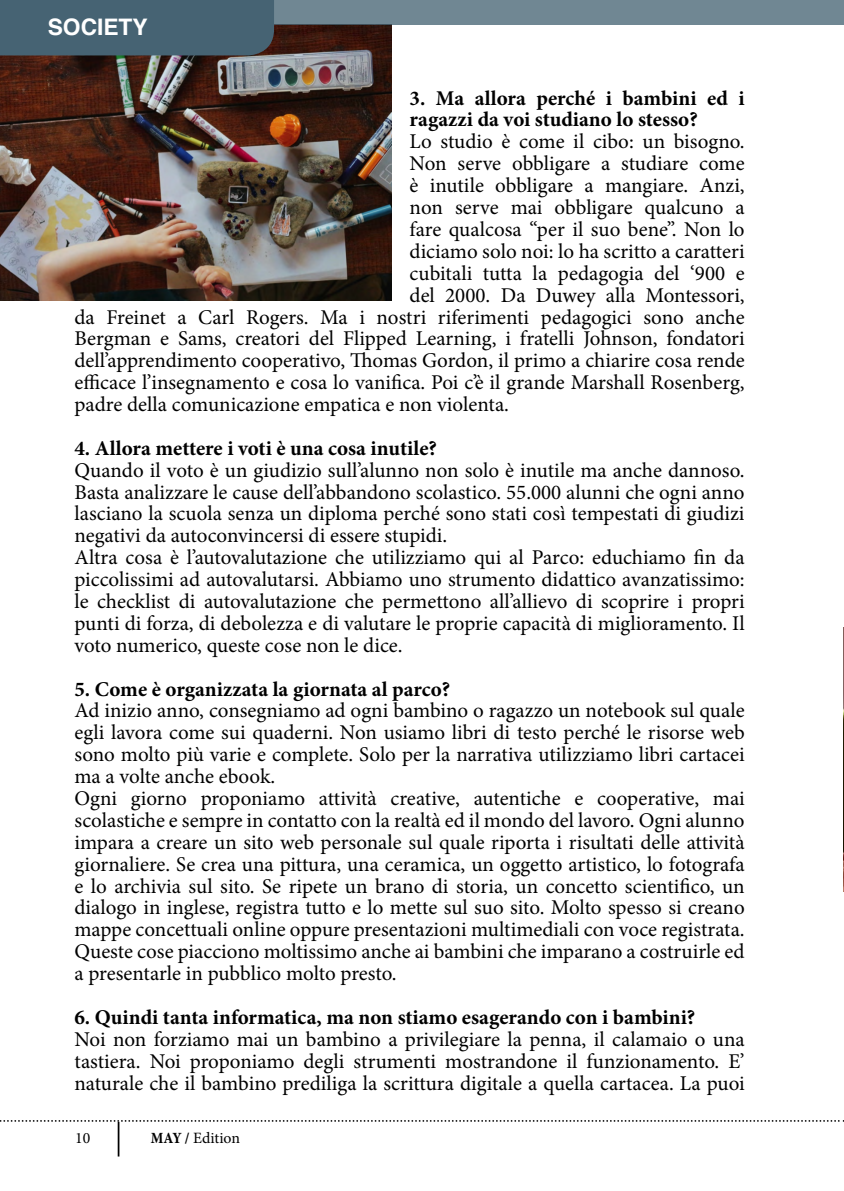
<style>
.page{position:relative;width:844px;height:1191px;background:#fff}
.page>*{position:absolute;margin:0;border:0;box-sizing:border-box;transform-origin:0 0}
.t1{font:700 22.75px "Helvetica";color:#fff}
.t2{font:21px/21.9px "Minion Pro";color:#000}
.t3{font:700 21px/21.9px "Minion Pro";color:#000}
.t4{font:15.75px "Minion Pro";color:#000}
.s1{font-weight:700;font-stretch:condensed}
</style>
<div class="page">
<img style="left:0;top:25px;width:392px;height:276px">
<svg style="left:0;top:1120px;width:844px;height:1px"></svg>
<hr style="left:118px;top:1121px;width:1px;height:35px;background:#000">
<img style="left:843px;top:627px;width:1px;height:264px">
<div style="left:239px;top:0;width:604px;height:25px;background:#708793"></div>
<div style="left:0;top:0;width:274px;height:55px;background:#466373"></div>
<p class="t1" style="left:48px;top:8px;width:101px">SOCIETY</p>
<p class="t3" style="left:409px;top:87px;width:336px">3. Ma allora perché i bambini ed i ragazzi da voi studiano lo stesso?</p>
<p class="t2" style="left:409px;top:131px;width:336px">Lo studio è come il cibo: un bisogno.</p>
<p class="t2" style="left:409px;top:153px;width:336px">Non serve obbligare a studiare come</p>
<p class="t2" style="left:409px;top:175px;width:336px">è inutile obbligare a mangiare. Anzi,</p>
<p class="t2" style="left:409px;top:196px;width:336px">non serve mai obbligare qualcuno a</p>
<p class="t2" style="left:409px;top:218px;width:336px">fare qualcosa “per il suo bene”. Non lo</p>
<p class="t2" style="left:409px;top:240px;width:336px">diciamo solo noi: lo ha scritto a caratteri</p>
<p class="t2" style="left:409px;top:262px;width:336px">cubitali tutta la pedagogia del ‘900 e</p>
<p class="t2" style="left:409px;top:284px;width:336px">del 2000. Da Duwey alla Montessori,</p>
<p class="t2" style="left:74px;top:306px;width:671px">da Freinet a Carl Rogers. Ma i nostri riferimenti pedagogici sono anche</p>
<p class="t2" style="left:74px;top:328px;width:671px">Bergman e Sams, creatori del Flipped Learning, i fratelli Johnson, fondatori</p>
<p class="t2" style="left:74px;top:350px;width:671px">dell’apprendimento cooperativo, Thomas Gordon, il primo a chiarire cosa rende</p>
<p class="t2" style="left:74px;top:371px;width:671px">efficace l’insegnamento e cosa lo vanifica. Poi c’è il grande Marshall Rosenberg,</p>
<p class="t2" style="left:74px;top:393px;width:436px">padre della comunicazione empatica e non violenta.</p>
<p class="t3" style="left:74px;top:437px;width:364px">4. Allora mettere i voti è una cosa inutile?</p>
<p class="t2" style="left:74px;top:459px;width:671px">Quando il voto è un giudizio sull’alunno non solo è inutile ma anche dannoso.<br>Basta analizzare le cause dell’abbandono scolastico. 55.000 alunni che ogni anno lasciano la scuola senza un diploma perché sono stati così tempestati di giudizi negativi da autoconvincersi di essere stupidi.<br>Altra cosa è l’autovalutazione che utilizziamo qui al Parco: educhiamo fin da piccolissimi ad autovalutarsi. Abbiamo uno strumento didattico avanzatissimo: le checklist di autovalutazione che permettono all’allievo di scoprire i propri punti di forza, di debolezza e di valutare le proprie capacità di miglioramento. Il voto numerico, queste cose non le dice.</p>
<p class="t3" style="left:74px;top:677px;width:377px">5. Come è organizzata la giornata al parco?</p>
<p class="t2" style="left:74px;top:700px;width:671px">Ad inizio anno, consegniamo ad ogni bambino o ragazzo un notebook sul quale egli lavora come sui quaderni. Non usiamo libri di testo perché le risorse web sono molto più varie e complete. Solo per la narrativa utilizziamo libri cartacei ma a volte anche ebook.<br>Ogni giorno proponiamo attività creative, autentiche e cooperative, mai scolastiche e sempre in contatto con la realtà ed il mondo del lavoro. Ogni alunno impara a creare un sito web personale sul quale riporta i risultati delle attività giornaliere. Se crea una pittura, una ceramica, un oggetto artistico, lo fotografa e lo archivia sul sito. Se ripete un brano di storia, un concetto scientifico, un dialogo in inglese, registra tutto e lo mette sul suo sito. Molto spesso si creano mappe concettuali online oppure presentazioni multimediali con voce registrata.<br>Queste cose piacciono moltissimo anche ai bambini che imparano a costruirle ed a presentarle in pubblico molto presto.</p>
<p class="t3" style="left:74px;top:1006px;width:622px">6. Quindi tanta informatica, ma non stiamo esagerando con i bambini?</p>
<p class="t2" style="left:74px;top:1028px;width:671px;text-align:justify">Noi non forziamo mai un bambino a privilegiare la penna, il calamaio o una tastiera. Noi proponiamo degli strumenti mostrandone il funzionamento. E’ naturale che il bambino prediliga la scrittura digitale a quella cartacea. La puoi</p>
<p class="t4" style="left:151px;top:1127px;width:91px"><span class="s1">MAY /</span> Edition</p>
<p class="t4" style="left:75px;top:1127px;width:17px">10</p>
</div>
